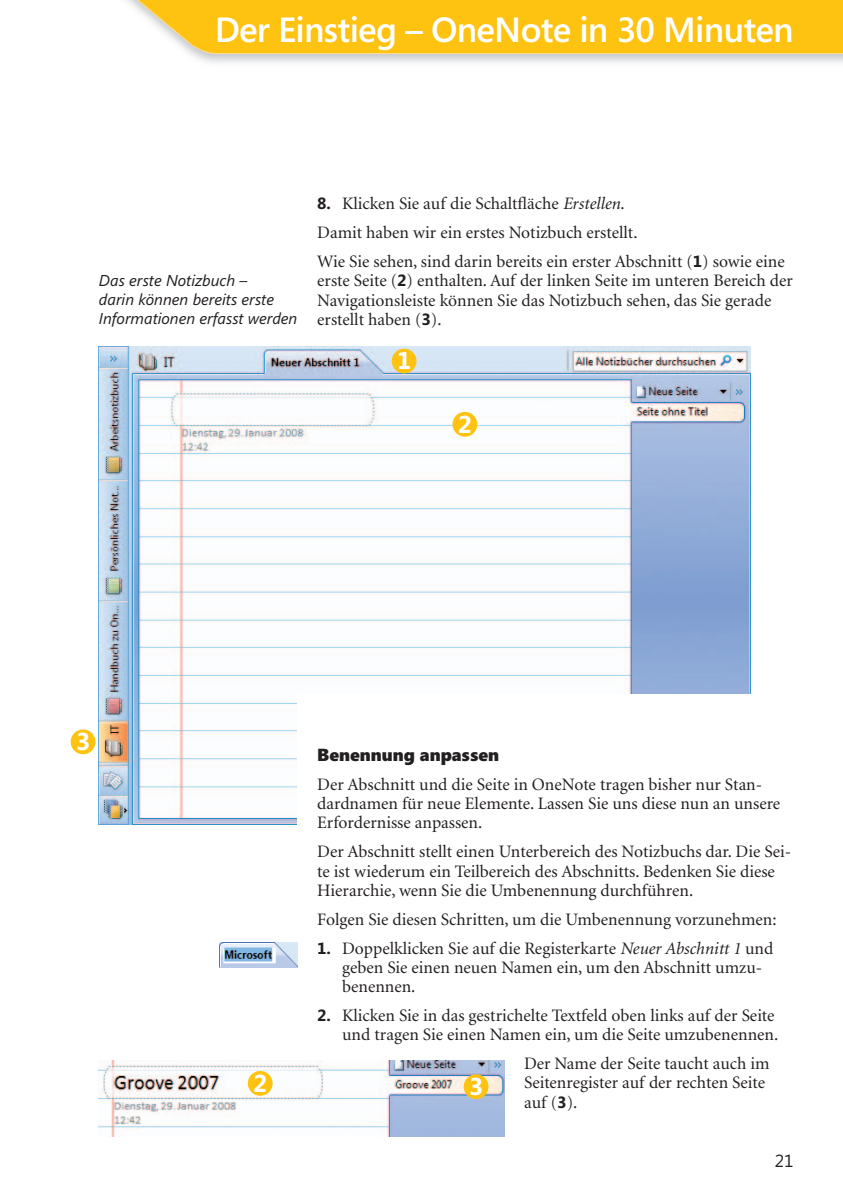
<style>
.page{position:relative;width:843px;height:1186px;background:#fff}
.page>*{position:absolute;margin:0;border:0;box-sizing:border-box;transform-origin:0 0}
.t1{font:600 35px "Segoe";letter-spacing:-.02em;color:#fff}
.t2{font:700 24.5px "Segoe";color:#fff}
.t3{font:17.5px/19.2px "Minion";color:#231f20}
.t4{font:900 17.5px "Segoe";color:#231f20}
.t5{font:17.5px "Segoe";color:#231f20}
.t6{font:italic 15.75px/19.2px "Segoe";color:#231f20}
.s1{font-family:"Segoe";font-weight:700;font-size:16.28px}
.s2{font-style:italic}
</style>
<div class="page">
<img style="left:99px;top:347px;width:651px;height:477px">
<div style="left:297px;top:694px;width:546px;height:444px;background:#fff"></div>
<img style="left:220px;top:943px;width:77px;height:24px">
<img style="left:99px;top:1060px;width:405px;height:76px">
<div style="left:464px;top:1074px;width:24px;height:25px;background:#fec210;border-radius:50%"></div>
<div style="left:248px;top:1071px;width:25px;height:25px;background:#fec210;border-radius:50%"></div>
<div style="left:71px;top:729px;width:24px;height:25px;background:#fec210;border-radius:50%"></div>
<div style="left:452px;top:412px;width:25px;height:25px;background:#fec210;border-radius:50%"></div>
<div style="left:392px;top:349px;width:24px;height:24px;background:#fec210;border-radius:50%"></div>
<svg style="left:122px;top:0;width:721px;height:54px;background:#fdc521"></svg>
<h1 class="t1" style="left:215px;top:15px;width:580px">Der Einstieg – OneNote in 30 Minuten</h1>
<p class="t6" style="left:99px;top:272px;width:200px">Das erste Notizbuch –<br>darin können bereits erste<br>Informationen erfasst werden</p>
<p class="t3" style="left:317px;top:191px;width:469px;line-height:28.9px"><span class="s1">8.</span> Klicken Sie auf die Schaltfläche <span class="s2">Erstellen</span>.<br>Damit haben wir ein erstes Notizbuch erstellt.<br>Wie Sie sehen, sind darin bereits ein erster Abschnitt (<span class="s1">1</span>) sowie eine</p>
<p class="t3" style="left:317px;top:273px;width:477px">erste Seite (<span class="s1">2</span>) enthalten. Auf der linken Seite im unteren Bereich der<br>Navigationsleiste können Sie das Notizbuch sehen, das Sie gerade erstellt haben (<span class="s1">3</span>).</p>
<h2 class="t2" style="left:397px;top:351px;width:16px">1</h2>
<h2 class="t2" style="left:458px;top:414px;width:16px">2</h2>
<h2 class="t2" style="left:76px;top:732px;width:16px">3</h2>
<p class="t4" style="left:317px;top:748px;width:183px">Benennung anpassen</p>
<p class="t3" style="left:317px;top:776px;width:464px">Der Abschnitt und die Seite in O neNote tragen bisher nur Stan&shy;dardnamen für neue Elemente. Lassen Sie uns diese nun an unsere<br>Erfordernisse anpassen.</p>
<p class="t3" style="left:317px;top:843px;width:475px">Der Abschnitt stellt einen Unterbereich des Notizbuchs dar. Die Sei&shy;te ist wiederum ein Teilbereich des Abschnitts. Bedenken Sie diese<br>Hierarchie, wenn Sie die Umbenennung durchführen.</p>
<p class="t3" style="left:317px;top:911px;width:461px">Folgen Sie diesen Schritten, um die Umbenennung vorzunehmen:</p>
<p class="t3" style="left:342px;top:940px;width:433px;text-indent:-25px"><span class="s1">1.</span> Doppelklicken Sie auf die Registerkarte <span class="s2">Neuer Abschnitt 1</span> und geben Sie einen neuen Namen ein, um den Abschnitt umzu&shy;benennen.</p>
<p class="t3" style="left:317px;top:1007px;width:462px;text-align:right"><span class="s1">2.</span> Klicken Sie in das gestrichelte Textfeld oben links auf der Seite und tragen Sie einen Namen ein, um die Seite umzubenennen.</p>
<p class="t3" style="left:524px;top:1055px;width:247px">Der Name der Seite taucht auch im<br>Seitenregister auf der rechten Seite auf (<span class="s1">3</span>).</p>
<h2 class="t2" style="left:253px;top:1073px;width:16px">2</h2>
<h2 class="t2" style="left:469px;top:1076px;width:16px">3</h2>
<p class="t5" style="left:775px;top:1154px;width:20px">21</p>
</div>
